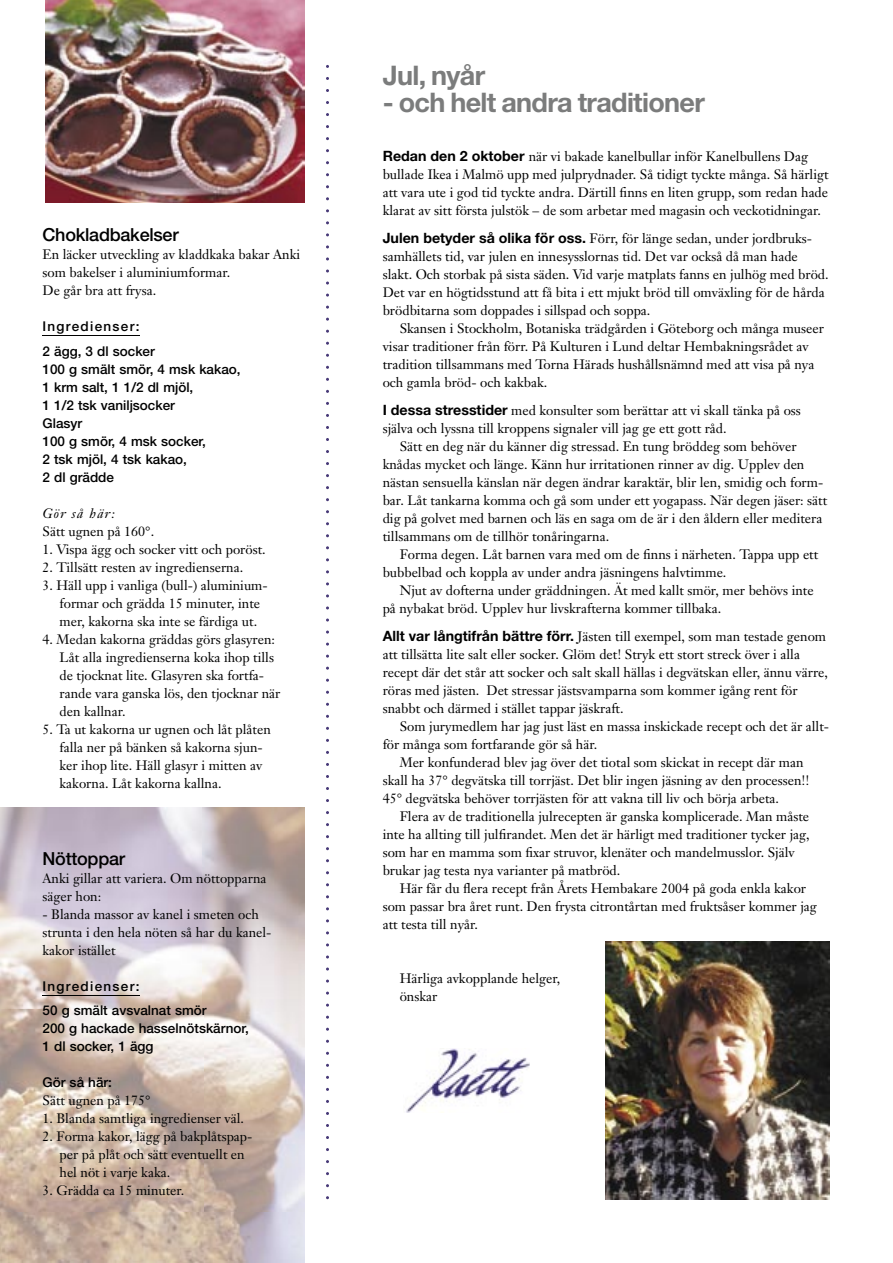
<style>
.page{position:relative;width:893px;height:1263px;background:#fff}
.page>*{position:absolute;margin:0;border:0;box-sizing:border-box;transform-origin:0 0}
.t1{font:700 27px "Helvetica Neue";letter-spacing:-.025em;color:#7b7c7c}
.t2{font:500 18px "Helvetica Neue";letter-spacing:-.015em;color:#000}
.t3{font:13.5px/18px "Janson Text";color:#000}
.t4{font:500 13.5px/18px "Helvetica Neue";color:#000}
.t5{font:500 13.5px/24.5px "Helvetica Neue";letter-spacing:.095em;color:#000}
.t6{font:italic 13.5px "Janson Text";letter-spacing:.09em;color:#000}
.s1{font-family:"Helvetica Neue";font-weight:700;font-size:14.25px}
</style>
<div class="page">
<img style="left:0;top:808px;width:305px;height:455px">
<svg style="left:326px;top:77px;width:3px;height:1110px"></svg>
<img style="left:406px;top:1048px;width:124px;height:64px">
<hr style="left:43px;top:995px;width:97px;height:1px;background:#000">
<hr style="left:43px;top:335px;width:97px;height:1px;background:#000">
<img style="left:45px;top:0;width:260px;height:203px">
<img style="left:606px;top:942px;width:223px;height:257px">
<h2 class="t2" style="left:43px;top:224px;width:138px">Chokladbakelser</h2>
<p class="t3" style="left:43px;top:245px;width:259px">En läcker utveckling av kladdkaka bakar Anki som bakelser i aluminiumformar.<br>De går bra att frysa.</p>
<p class="t5" style="left:43px;top:314px;width:114px">Ingredienser:<br>2 ägg, 3 dl socker</p>
<p class="t4" style="left:43px;top:360px;width:200px">100 g smält smör, 4 msk kakao,<br>1 krm salt, 1 1/2 dl mjöl,<br>1 1/2 tsk vaniljsocker<br>Glasyr<br>100 g smör, 4 msk socker,<br>2 tsk mjöl, 4 tsk kakao,<br>2 dl grädde</p>
<p class="t6" style="left:43px;top:505px;width:74px">Gör så här:</p>
<p class="t3" style="left:43px;top:522px;width:113px">Sätt ugnen på 160°.</p>
<p class="t3" style="left:43px;top:540px;width:225px">1. Vispa ägg och socker vitt och poröst.</p>
<p class="t3" style="left:43px;top:558px;width:202px">2. Tillsätt resten av ingredienserna.</p>
<p class="t3" style="left:60px;top:576px;width:210px;text-indent:-17px">3. Häll upp i vanliga (bull-) aluminium&shy;formar och grädda 15 minuter, inte mer, kakorna ska inte se färdiga ut.</p>
<p class="t3" style="left:60px;top:630px;width:222px;text-indent:-17px">4. Medan kakorna gräddas görs glasyren:<br>Låt alla ingredienserna koka ihop tills de tjocknat lite. Glasyren ska fortfa&shy;rande vara ganska lös, den tjocknar när den kallnar.</p>
<p class="t3" style="left:60px;top:720px;width:213px;text-indent:-17px">5. Ta ut kakorna ur ugnen och låt plåten falla ner på bänken så kakorna sjun&shy;ker ihop lite. Häll glasyr i mitten av kakorna. Låt kakorna kallna.</p>
<h2 class="t2" style="left:43px;top:847px;width:84px">Nöttoppar</h2>
<p class="t3" style="left:43px;top:869px;width:225px">Anki gillar att variera. Om nöttopparna säger hon:</p>
<p class="t3" style="left:43px;top:905px;width:230px">- Blanda massor av kanel i smeten och strunta i den hela nöten så har du kanel&shy;kakor istället</p>
<p class="t4" style="left:43px;top:973px;width:166px;line-height:24.5px">Ingredienser:<br>50 g smält avsvalnat smör</p>
<p class="t4" style="left:43px;top:1019px;width:208px">200 g hackade hasselnötskärnor,<br>1 dl socker, 1 ägg</p>
<p class="t4" style="left:43px;top:1073px;width:71px">Gör så här:</p>
<p class="t3" style="left:43px;top:1091px;width:110px">Sätt ugnen på 175°</p>
<p class="t3" style="left:43px;top:1109px;width:203px">1. Blanda samtliga ingredienser väl.</p>
<p class="t3" style="left:60px;top:1127px;width:194px;text-indent:-17px">2. Forma kakor, lägg på bakplåtspap&shy;per på plåt och sätt eventuellt en hel nöt i varje kaka.</p>
<p class="t3" style="left:43px;top:1181px;width:143px">3. Grädda ca 15 minuter.</p>
<h1 class="t1" style="left:383px;top:59px;width:104px">Jul, nyår</h1>
<h1 class="t1" style="left:383px;top:86px;width:324px">- och helt andra traditioner</h1>
<p class="t3" style="left:383px;top:148px;width:447px"><span class="s1">Redan den 2 oktober</span> när vi bakade kanelbullar inför Kanelbullens Dag bullade Ikea i Malmö upp med julprydnader. Så tidigt tyckte många. Så härligt att vara ute i god tid tyckte andra. Därtill finns en liten grupp, som redan hade klarat av sitt första julstök – de som arbetar med magasin och veckotidningar.</p>
<p class="t3" style="left:383px;top:229px;width:447px"><span class="s1">Julen betyder så olika för oss.</span> Förr, för länge sedan, under jordbruks&shy;samhällets tid, var julen en innesysslornas tid. Det var också då man hade slakt. Och storbak på sista säden. Vid varje matplats fanns en julhög med bröd.<br>Det var en högtidsstund att få bita i ett mjukt bröd till omväxling för de hårda brödbitarna som doppades i sillspad och soppa.</p>
<p class="t3" style="left:383px;top:319px;width:443px;text-indent:17px">Skansen i Stockholm, Botaniska trädgården i Göteborg och många museer visar traditioner från förr. På Kulturen i Lund deltar Hembakningsrådet av tradition tillsammans med Torna Härads hushållsnämnd med att visa på nya och gamla bröd- och kakbak.</p>
<p class="t3" style="left:383px;top:401px;width:420px"><span class="s1">I dessa stresstider</span> med konsulter som berättar att vi skall tänka på oss själva och lyssna till kroppens signaler vill jag ge ett gott råd.</p>
<p class="t3" style="left:383px;top:437px;width:446px;text-indent:17px">Sätt en deg när du känner dig stressad. En tung bröddeg som behöver knådas mycket och länge. Känn hur irritationen rinner av dig. Upplev den nästan sensuella känslan när degen ändrar karaktär, blir len, smidig och form&shy;bar. Låt tankarna komma och gå som under ett yogapass. När degen jäser: sätt dig på golvet med barnen och läs en saga om de är i den åldern eller meditera tillsammans om de tillhör tonåringarna.</p>
<p class="t3" style="left:383px;top:545px;width:437px;text-indent:17px">Forma degen. Låt barnen vara med om de finns i närheten. Tappa upp ett bubbelbad och koppla av under andra jäsningens halvtimme.</p>
<p class="t3" style="left:383px;top:581px;width:432px;text-indent:17px">Njut av dofterna under gräddningen. Ät med kallt smör, mer behövs inte på nybakat bröd. Upplev hur livskrafterna kommer tillbaka.</p>
<p class="t3" style="left:383px;top:627px;width:447px"><span class="s1">Allt var långtifrån bättre förr.</span> Jästen till exempel, som man testade genom att tillsätta lite salt eller socker. Glöm det! Stryk ett stort streck över i alla recept där det står att socker och salt skall hällas i degvätskan eller, ännu värre, röras med jästen. Det stressar jästsvamparna som kommer igång rent för snabbt och därmed i stället tappar jäskraft.</p>
<p class="t3" style="left:400px;top:717px;width:431px">Som jurymedlem har jag just läst en massa inskickade recept och det är allt-</p>
<p class="t3" style="left:383px;top:735px;width:216px">för många som fortfarande gör så här.</p>
<p class="t3" style="left:400px;top:753px;width:405px">Mer konfunderad blev jag över det tiotal som skickat in recept där man</p>
<p class="t3" style="left:383px;top:771px;width:428px">skall ha 37° degvätska till torrjäst. Det blir ingen jäsning av den processen!!</p>
<p class="t3" style="left:383px;top:789px;width:398px">45° degvätska behöver torrjästen för att vakna till liv och börja arbeta.</p>
<p class="t3" style="left:400px;top:807px;width:411px">Flera av de traditionella julrecepten är ganska komplicerade. Man måste</p>
<p class="t3" style="left:383px;top:825px;width:428px">inte ha allting till julfirandet. Men det är härligt med traditioner tycker jag,</p>
<p class="t3" style="left:383px;top:843px;width:414px">som har en mamma som fixar struvor, klenäter och mandelmusslor. Själv</p>
<p class="t3" style="left:383px;top:861px;width:239px">brukar jag testa nya varianter på matbröd.</p>
<p class="t3" style="left:400px;top:879px;width:408px">Här får du flera recept från Årets Hembakare 2004 på goda enkla kakor</p>
<p class="t3" style="left:383px;top:897px;width:436px">som passar bra året runt. Den frysta citrontårtan med fruktsåser kommer jag</p>
<p class="t3" style="left:383px;top:915px;width:97px">att testa till nyår.</p>
<p class="t3" style="left:400px;top:969px;width:162px">Härliga avkopplande helger, önskar</p>
</div>
